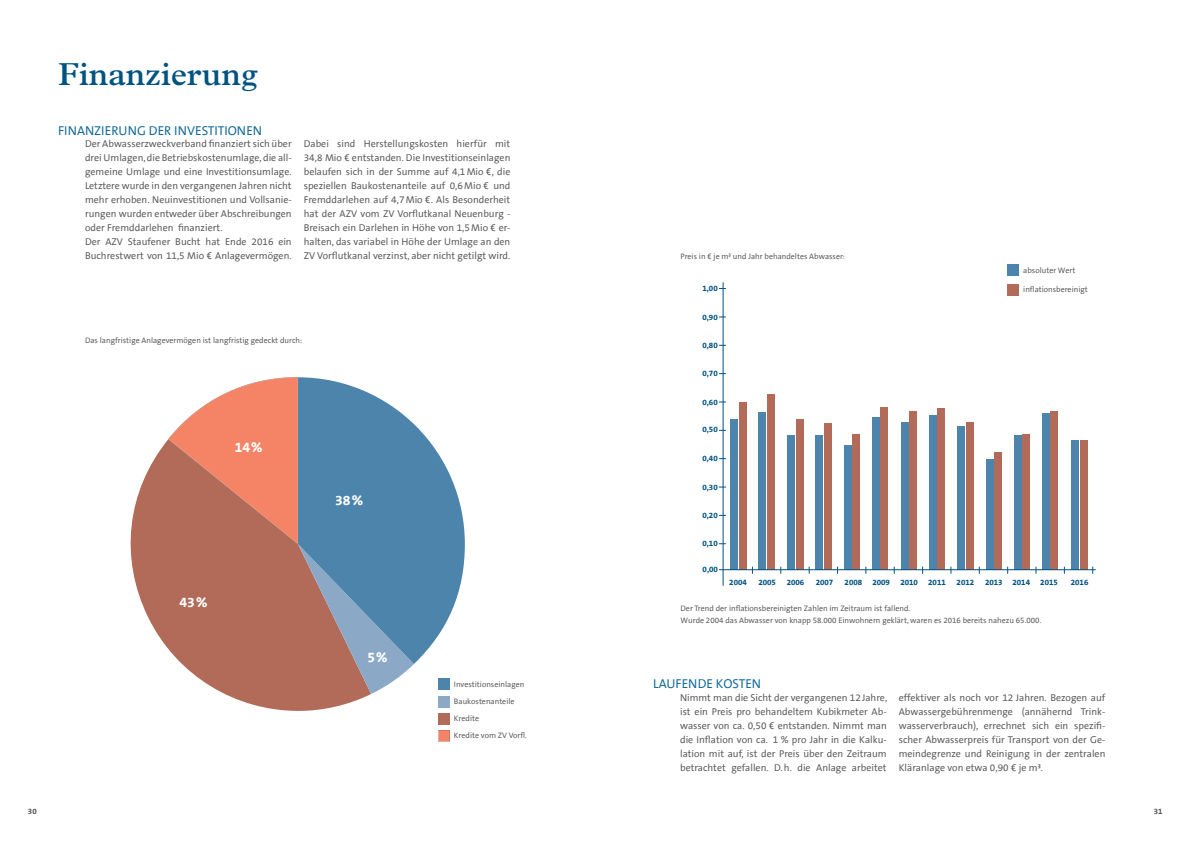
<style>
.page{position:relative;width:1191px;height:842px;background:#fff}
.page>*{position:absolute;margin:0;border:0;box-sizing:border-box;transform-origin:0 0}
.t1{font:600 32px "Plantin";color:#005381}
.t2{font:700 14px "The Sans Office LF";color:#fff}
.t3{font:13px "The Sans Office LF";color:#126995}
.t4{font:10px/14px "The Sans Office LF";color:#57585a;text-align:justify}
.t5{font:8px/16.8px "The Sans Office LF";color:#57585a}
.t6{font:700 8px "The Sans Office LF";color:#005381}
.t7{font:700 8px "The Sans Office LF";color:#57585a}
</style>
<div class="page">
<div style="left:730px;top:420px;width:8px;height:150px;background:#4d84ac"></div>
<div style="left:758px;top:413px;width:8px;height:157px;background:#4d84ac"></div>
<div style="left:787px;top:436px;width:8px;height:134px;background:#4d84ac"></div>
<div style="left:815px;top:436px;width:8px;height:134px;background:#4d84ac"></div>
<div style="left:844px;top:445px;width:7px;height:125px;background:#4d84ac"></div>
<div style="left:871px;top:417px;width:8px;height:153px;background:#4d84ac"></div>
<div style="left:901px;top:423px;width:7px;height:147px;background:#4d84ac"></div>
<div style="left:929px;top:416px;width:7px;height:154px;background:#4d84ac"></div>
<div style="left:957px;top:426px;width:8px;height:144px;background:#4d84ac"></div>
<div style="left:986px;top:460px;width:7px;height:110px;background:#4d84ac"></div>
<div style="left:1014px;top:435px;width:7px;height:135px;background:#4d84ac"></div>
<div style="left:1041px;top:413px;width:8px;height:157px;background:#4d84ac"></div>
<div style="left:1071px;top:440px;width:7px;height:130px;background:#4d84ac"></div>
<div style="left:738px;top:402px;width:8px;height:168px;background:#b36b59"></div>
<div style="left:767px;top:395px;width:7px;height:175px;background:#b36b59"></div>
<div style="left:796px;top:420px;width:7px;height:150px;background:#b36b59"></div>
<div style="left:824px;top:424px;width:7px;height:146px;background:#b36b59"></div>
<div style="left:852px;top:435px;width:7px;height:135px;background:#b36b59"></div>
<div style="left:880px;top:408px;width:7px;height:162px;background:#b36b59"></div>
<div style="left:909px;top:411px;width:7px;height:159px;background:#b36b59"></div>
<div style="left:937px;top:409px;width:8px;height:161px;background:#b36b59"></div>
<div style="left:966px;top:422px;width:7px;height:148px;background:#b36b59"></div>
<div style="left:994px;top:453px;width:7px;height:117px;background:#b36b59"></div>
<div style="left:1022px;top:434px;width:8px;height:136px;background:#b36b59"></div>
<div style="left:1050px;top:411px;width:7px;height:159px;background:#b36b59"></div>
<div style="left:1079px;top:440px;width:8px;height:130px;background:#b36b59"></div>
<hr style="left:722px;top:283px;width:1px;height:302px;background:#005381">
<hr style="left:719px;top:569px;width:376px;height:1px;background:#005381">
<svg style="left:131px;top:440px;width:240px;height:271px;fill:#b36b59"></svg>
<svg style="left:168px;top:377px;width:246px;height:317px;background:#cb816e"></svg>
<svg style="left:298px;top:377px;width:167px;height:287px;fill:#4d84ac"></svg>
<div style="left:438px;top:696px;width:12px;height:11px;background:#8ba9c6"></div>
<div style="left:438px;top:713px;width:12px;height:11px;background:#b36b59"></div>
<svg style="left:438px;top:730px;width:12px;height:12px"></svg>
<div style="left:438px;top:679px;width:12px;height:11px;background:#4d84ac"></div>
<div style="left:1007px;top:284px;width:12px;height:12px;background:#b36b59"></div>
<div style="left:1007px;top:264px;width:12px;height:12px;background:#4d84ac"></div>
<h1 class="t1" style="left:58px;top:56px;width:201px">Finanzierung</h1>
<h3 class="t3" style="left:58px;top:124px;width:205px">FINANZIERUNG DER INVESTITIONEN</h3>
<p class="t4" style="left:85px;top:137px;width:208px;text-align:left">Der Abwasserzweckverband finanziert sich über drei Umlagen, die Betriebskostenumlage, die all&shy;gemeine Umlage und eine Investitionsumlage.<br>Letztere wurde in den vergangenen Jahren nicht mehr erhoben. Neuinvestitionen und Vollsanie&shy;rungen wurden entweder über Abschreibungen oder Fremddarlehen finanziert.<br>Der AZV Staufener Bucht hat Ende 2016 ein Buchrestwert von 11,5 Mio € Anlagevermögen.</p>
<p class="t4" style="left:304px;top:137px;width:208px">Dabei sind Herstellungskosten hierfür mit 34,8 Mio € entstanden. Die Investitionseinlagen belaufen sich in der Summe auf 4,1 Mio €, die speziellen Baukostenanteile auf 0,6 Mio € und Fremddarlehen auf 4,7 Mio €. Als Besonderheit hat der AZV vom ZV Vorflutkanal Neuenburg - Breisach ein Darlehen in Höhe von 1,5 Mio € er&shy;halten, das variabel in Höhe der Umlage an den ZV Vorflutkanal verzinst, aber nicht getilgt wird.</p>
<p class="t5" style="left:85px;top:332px;width:219px">Das langfristige Anlagevermögen ist langfristig gedeckt durch:</p>
<h2 class="t2" style="left:235px;top:440px;width:29px">14%</h2>
<h2 class="t2" style="left:179px;top:595px;width:29px">43%</h2>
<h2 class="t2" style="left:335px;top:493px;width:29px">38%</h2>
<h2 class="t2" style="left:367px;top:650px;width:22px">5%</h2>
<p class="t5" style="left:454px;top:677px;width:72px">Investitionseinlagen</p>
<p class="t5" style="left:454px;top:694px;width:74px">Baukostenanteile<br>Kredite<br>Kredite vom ZV Vorfl.</p>
<p class="t5" style="left:680px;top:249px;width:166px">Preis in € je m³ und Jahr behandeltes Abwasser:</p>
<p class="t6" style="left:702px;top:284px;width:17px">1,00</p>
<p class="t6" style="left:702px;top:313px;width:17px">0,90</p>
<p class="t6" style="left:702px;top:341px;width:17px">0,80</p>
<p class="t6" style="left:702px;top:369px;width:17px">0,70</p>
<p class="t6" style="left:702px;top:398px;width:17px">0,60</p>
<p class="t6" style="left:702px;top:425px;width:17px">0,50</p>
<p class="t6" style="left:702px;top:454px;width:17px">0,40</p>
<p class="t6" style="left:702px;top:483px;width:17px">0,30</p>
<p class="t6" style="left:702px;top:511px;width:17px">0,20</p>
<p class="t6" style="left:702px;top:539px;width:17px">0,10</p>
<p class="t6" style="left:702px;top:565px;width:17px">0,00</p>
<p class="t5" style="left:1023px;top:262px;width:54px">absoluter Wert</p>
<p class="t5" style="left:1023px;top:282px;width:66px">inflationsbereinigt</p>
<p class="t6" style="left:729px;top:578px;width:19px">2004</p>
<p class="t6" style="left:758px;top:578px;width:19px">2005</p>
<p class="t6" style="left:786px;top:578px;width:19px">2006</p>
<p class="t6" style="left:815px;top:578px;width:19px">2007</p>
<p class="t6" style="left:844px;top:578px;width:19px">2008</p>
<p class="t6" style="left:872px;top:578px;width:19px">2009</p>
<p class="t6" style="left:900px;top:578px;width:19px">2010</p>
<p class="t6" style="left:928px;top:578px;width:19px">2011</p>
<p class="t6" style="left:956px;top:578px;width:19px">2012</p>
<p class="t6" style="left:985px;top:578px;width:47px">2013 2014</p>
<p class="t6" style="left:1040px;top:578px;width:19px">2015</p>
<p class="t6" style="left:1070px;top:578px;width:19px">2016</p>
<p class="t5" style="left:680px;top:603px;width:362px;line-height:12px">Der Trend der inflationsbereinigten Zahlen im Zeitraum ist fallend.<br>Wurde 2004 das Abwasser von knapp 58.000 Einwohnern geklärt, waren es 2016 bereits nahezu 65.000.</p>
<h3 class="t3" style="left:653px;top:677px;width:109px">LAUFENDE KOSTEN</h3>
<p class="t4" style="left:680px;top:691px;width:209px">Nimmt man die Sicht der vergangenen 12 Jahre, ist ein Preis pro behandeltem Kubikmeter Ab&shy;wasser von ca. 0,50 € entstanden. Nimmt man die Inflation von ca. 1 % pro Jahr in die Kalku&shy;lation mit auf, ist der Preis über den Zeitraum betrachtet gefallen. D. h. die Anlage arbeitet</p>
<p class="t4" style="left:898px;top:691px;width:208px">effektiver als noch vor 12 Jahren. Bezogen auf Abwassergebührenmenge (annähernd Trink&shy;wasserverbrauch), errechnet sich ein spezifi&shy;scher Abwasserpreis für Transport von der Ge&shy;meindegrenze und Reinigung in der zentralen Kläranlage von etwa 0,90 € je m³.</p>
<p class="t7" style="left:28px;top:807px;width:10px">30</p>
<p class="t7" style="left:1153px;top:807px;width:10px">31</p>
</div>
